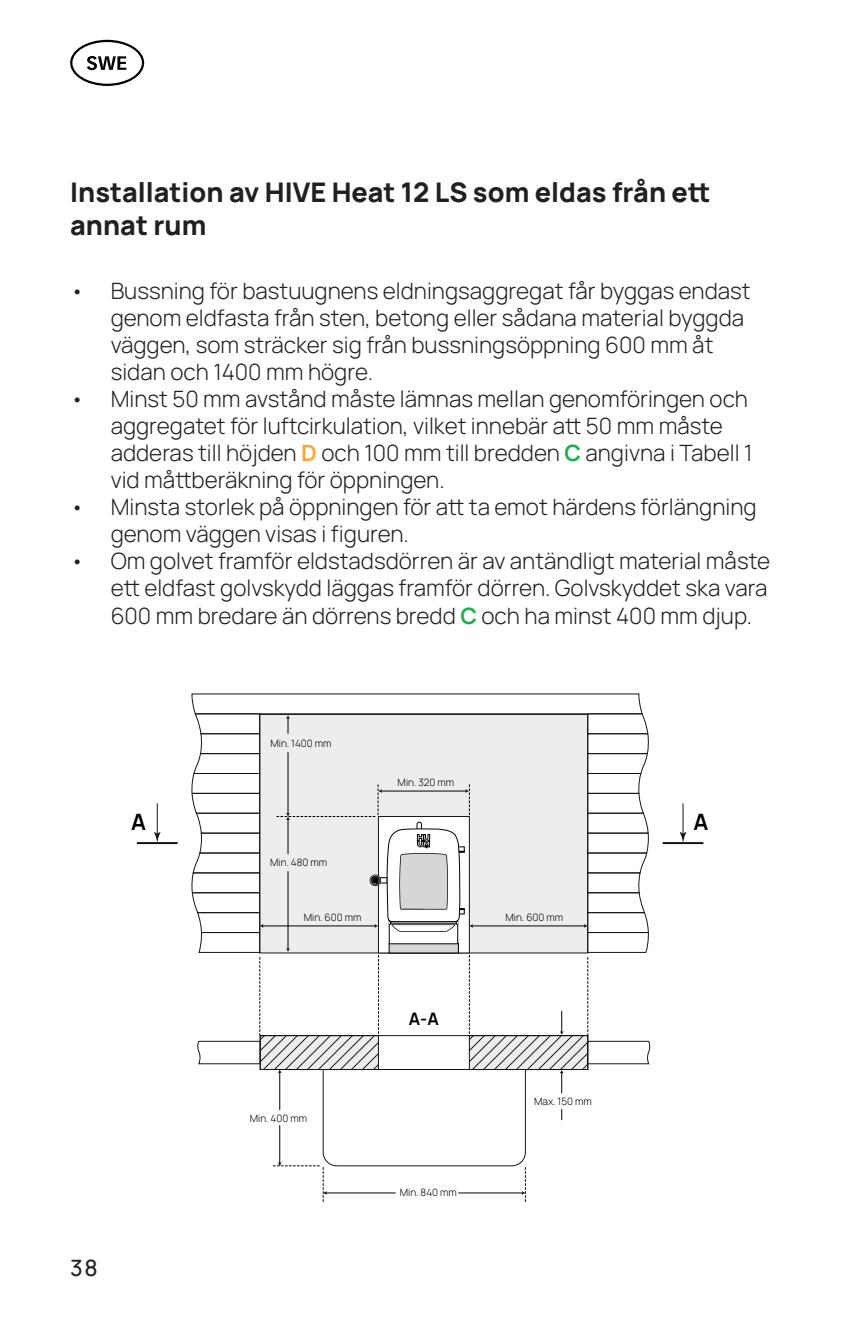
<style>
.page{position:relative;width:842px;height:1340px;background:#fff}
.page>*{position:absolute;margin:0;border:0;box-sizing:border-box;transform-origin:0 0}
.t1{font:800 27px/32.4px "Manrope";color:#231f20}
.t2{font:300 22.5px/27px "Manrope";color:#231f20}
.t3{font:500 22.5px "Manrope";color:#231f20}
.t4{font:700 22.5px "Manrope";color:#000001}
.t5{font:700 17.32px "Manrope";color:#000001}
.t6{font:300 10.12px "Manrope";color:#000001}
.s1{font-weight:700;color:#faa83d}
.s2{font-weight:700;color:#20ad4f}
</style>
<div class="page">
<svg style="left:70px;top:40px;width:74px;height:46px"></svg>
<hr style="left:137px;top:842px;width:41px;height:2px;background:#171419">
<hr style="left:663px;top:842px;width:40px;height:2px;background:#171419">
<hr style="left:157px;top:803px;width:1px;height:32px;background:#171419">
<svg style="left:154px;top:831px;width:7px;height:11px"></svg>
<hr style="left:683px;top:803px;width:1px;height:32px;background:#171419">
<svg style="left:680px;top:831px;width:6px;height:11px"></svg>
<svg style="left:191px;top:693px;width:460px;height:508px"></svg>
<p class="t1" style="left:70px;top:175px;width:642px">Installation av HIVE Heat 12 LS som eldas från ett annat rum</p>
<p class="t2" style="left:111px;top:277px;width:641px;text-indent:-40px">• Bussning för bastuugnens eldningsaggregat får byggas endast genom eldfasta från sten, betong eller sådana material byggda väggen, som sträcker sig från bussningsöppning 600 mm åt sidan och 1400 mm högre.</p>
<p class="t2" style="left:111px;top:385px;width:643px;text-indent:-40px">• Minst 50 mm avstånd måste lämnas mellan genomföringen och aggregatet för luftcirkulation, vilket innebär att 50 mm måste adderas till höjden <span class="s1">D</span> och 100 mm till bredden <span class="s2">C</span> angivna i Tabell 1 vid måttberäkning för öppningen.</p>
<p class="t2" style="left:111px;top:493px;width:647px;text-indent:-40px">• Minsta storlek på öppningen för att ta emot härdens förlängning genom väggen visas i figuren.</p>
<p class="t2" style="left:111px;top:547px;width:661px;text-indent:-40px">• Om golvet framför eldstadsdörren är av antändligt material måste ett eldfast golvskydd läggas framför dörren. Golvskyddet ska vara<br>600 mm bredare än dörrens bredd <span class="s2">C</span> och ha minst 400 mm djup.</p>
<p class="t6" style="left:270px;top:736px;width:62px">Min. 1400 mm</p>
<p class="t6" style="left:398px;top:775px;width:58px">Min. 320 mm</p>
<p class="t4" style="left:131px;top:805px;width:16px">A</p>
<p class="t4" style="left:693px;top:805px;width:16px">A</p>
<p class="t6" style="left:270px;top:854px;width:58px">Min. 480 mm</p>
<p class="t6" style="left:304px;top:910px;width:59px">Min. 600 mm</p>
<p class="t6" style="left:506px;top:910px;width:59px">Min. 600 mm</p>
<p class="t3" style="left:70px;top:1251px;width:29px">38</p>
<p class="t6" style="left:250px;top:1110px;width:59px">Min. 400 mm</p>
<p class="t5" style="left:409px;top:1006px;width:31px">A-A</p>
<p class="t6" style="left:400px;top:1185px;width:58px">Min. 840 mm</p>
<p class="t6" style="left:534px;top:1093px;width:59px">Max. 150 mm</p>
</div>
